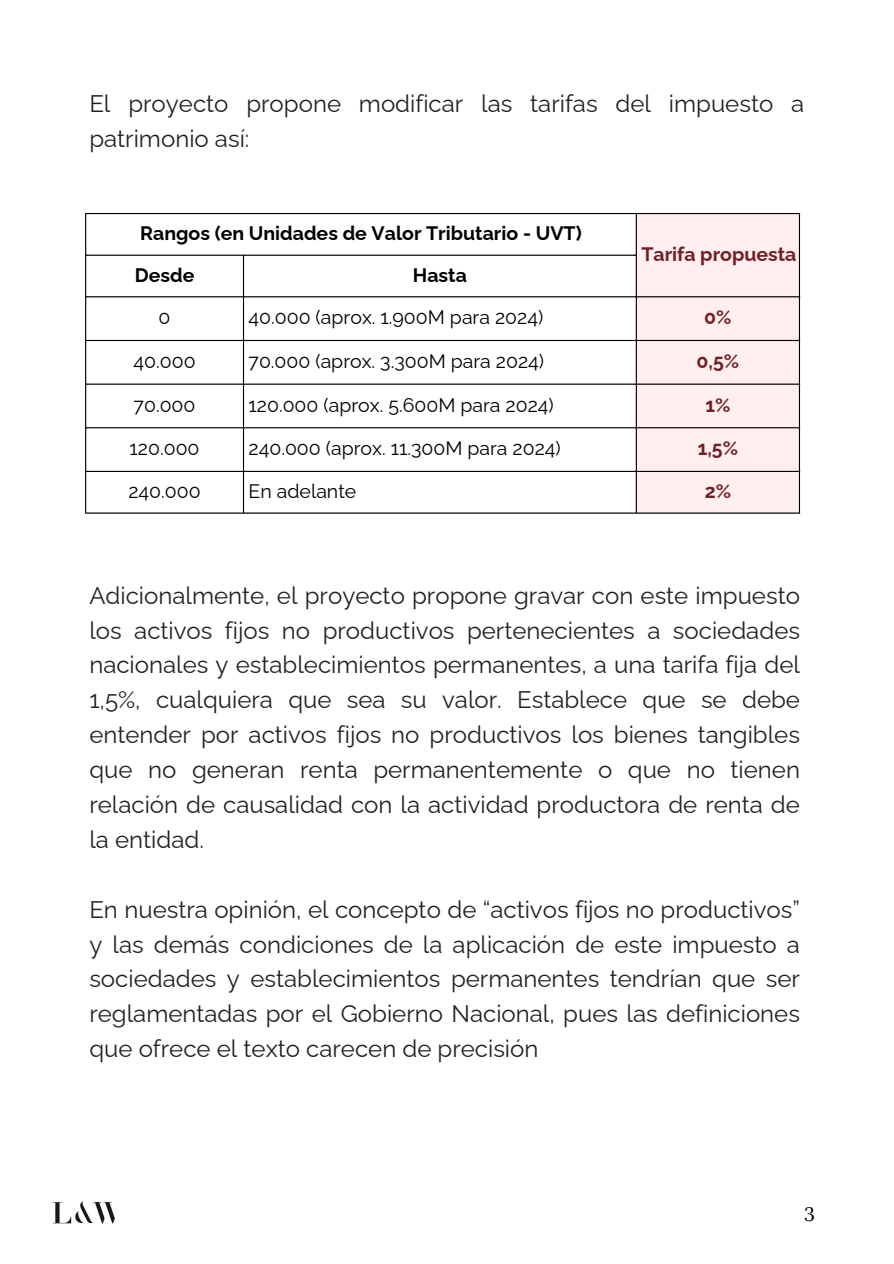
<style>
.page{position:relative;width:894px;height:1264px;background:#fff}
.page>*{position:absolute;margin:0;border:0;box-sizing:border-box;transform-origin:0 0}
.t1{font:24px/34.8px "Raleway";color:#222;text-align:justify}
.t2{font:19.5px "Raleway";color:#000}
.t3{font:700 19.5px "Raleway";color:#000}
.t4{font:700 19.5px "Raleway";color:#731e23}
.t5{font:19.5px "Lora";color:#000}
</style>
<div class="page">
<div style="left:636px;top:214px;width:162px;height:298px;background:#ffefef"></div>
<hr style="left:85px;top:214px;width:1px;height:298px;background:#000">
<hr style="left:243px;top:256px;width:1px;height:256px;background:#000">
<hr style="left:635px;top:214px;width:1px;height:298px;background:#000">
<hr style="left:798px;top:214px;width:1px;height:298px;background:#000">
<hr style="left:85px;top:213px;width:714px;height:1px;background:#000">
<hr style="left:85px;top:255px;width:551px;height:1px;background:#000">
<hr style="left:85px;top:296px;width:714px;height:1px;background:#000">
<hr style="left:85px;top:340px;width:714px;height:1px;background:#000">
<hr style="left:85px;top:383px;width:714px;height:2px;background:#000">
<hr style="left:85px;top:427px;width:714px;height:1px;background:#000">
<hr style="left:85px;top:471px;width:714px;height:1px;background:#000">
<hr style="left:85px;top:512px;width:714px;height:1px;background:#000">
<img style="left:52px;top:1201px;width:63px;height:23px">
<h1 class="t1" style="left:89px;top:86px;width:716px">El proyecto propone modificar las tarifas del impuesto a patrimonio así:</h1>
<h1 class="t3" style="left:140px;top:222px;width:443px">Rangos (en Unidades de Valor Tributario - UVT)</h1>
<p class="t4" style="left:641px;top:243px;width:156px">Tarifa propuesta</p>
<p class="t3" style="left:135px;top:263px;width:61px">Desde</p>
<p class="t3" style="left:413px;top:263px;width:56px">Hasta</p>
<p class="t2" style="left:158px;top:306px;width:13px">0</p>
<p class="t2" style="left:248px;top:306px;width:296px">40.000 (aprox. 1.900M para 2024)</p>
<p class="t4" style="left:704px;top:306px;width:29px">0%</p>
<p class="t2" style="left:133px;top:350px;width:64px">40.000</p>
<p class="t2" style="left:248px;top:350px;width:297px">70.000 (aprox. 3.300M para 2024)</p>
<p class="t4" style="left:696px;top:350px;width:44px">0,5%</p>
<p class="t2" style="left:134px;top:393px;width:63px">70.000</p>
<p class="t2" style="left:248px;top:393px;width:306px">120.000 (aprox. 5.600M para 2024)</p>
<p class="t4" style="left:705px;top:393px;width:26px">1%</p>
<p class="t2" style="left:129px;top:437px;width:71px">120.000</p>
<p class="t2" style="left:248px;top:437px;width:313px">240.000 (aprox. 11.300M para 2024)</p>
<p class="t4" style="left:697px;top:437px;width:42px">1,5%</p>
<p class="t2" style="left:128px;top:479px;width:74px">240.000</p>
<p class="t2" style="left:248px;top:479px;width:109px">En adelante</p>
<p class="t4" style="left:704px;top:479px;width:28px">2%</p>
<p class="t1" style="left:89px;top:577px;width:712px">Adicionalmente, el proyecto propone gravar con este impuesto los activos fijos no productivos pertenecientes a sociedades nacionales y establecimientos permanentes, a una tarifa fija del 1,5%, cualquiera que sea su valor. Establece que se debe entender por activos fijos no productivos los bienes tangibles que no generan renta permanentemente o que no tienen relación de causalidad con la actividad productora de renta de la entidad.</p>
<p class="t1" style="left:89px;top:891px;width:712px">En nuestra opinión, el concepto de “activos fijos no productivos” y las demás condiciones de la aplicación de este impuesto a sociedades y establecimientos permanentes tendrían que ser reglamentadas por el Gobierno Nacional, pues las definiciones que ofrece el texto carecen de precisión</p>
<h1 class="t5" style="left:804px;top:1201px;width:12px">3</h1>
</div>
